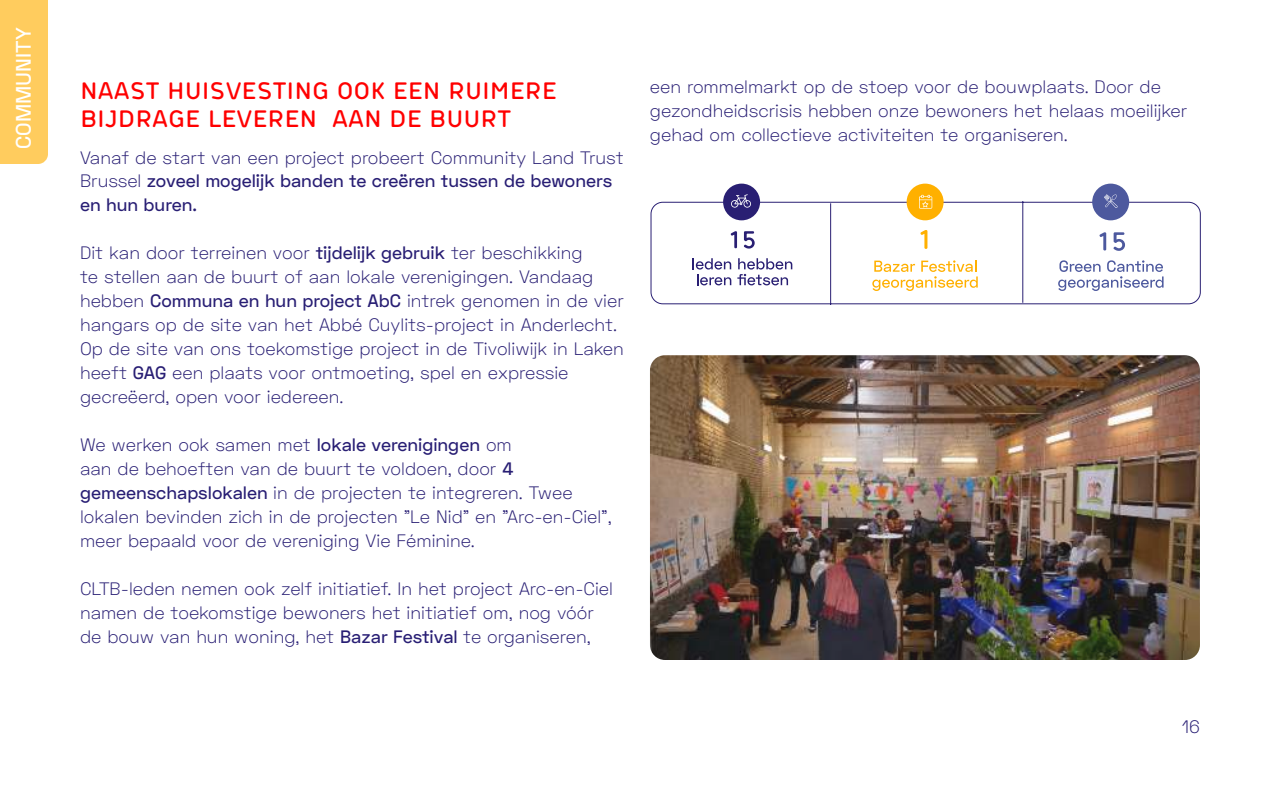
<style>
.page{position:relative;width:1280px;height:800px;background:#fff}
.page>*{position:absolute;margin:0;border:0;box-sizing:border-box;transform-origin:0 0}
.t1{font:700 24px/28.8px "Pharma";color:#f00}
.t2{font:500 21px "Space Grotesk";color:#fff}
.t3{font:300 18px/24px "Space Grotesk";color:#281e74}
.s1{font-weight:500}
</style>
<div class="page">
<div style="left:0;top:0;width:48px;height:164px;background:#ffcc5e"></div>
<img style="left:650px;top:355px;width:550px;height:305px">
<svg style="left:650px;top:201px;width:551px;height:104px"></svg>
<svg style="left:920px;top:230px;width:7px;height:19px"></svg>
<svg style="left:1100px;top:232px;width:6px;height:18px"></svg>
<svg style="left:1114px;top:232px;width:11px;height:19px"></svg>
<div style="left:723px;top:184px;width:37px;height:36px;background:#291f73;border-radius:50%"></div>
<div style="left:907px;top:184px;width:37px;height:36px;background:#ffb000;border-radius:50%"></div>
<div style="left:1092px;top:184px;width:37px;height:36px;background:#4d599e;border-radius:50%"></div>
<svg style="left:731px;top:194px;width:20px;height:14px"></svg>
<svg style="left:693px;top:258px;width:38px;height:27px"></svg>
<svg style="left:737px;top:258px;width:55px;height:27px"></svg>
<svg style="left:872px;top:260px;width:106px;height:31px"></svg>
<svg style="left:1058px;top:260px;width:106px;height:31px"></svg>
<svg style="left:919px;top:195px;width:13px;height:14px"></svg>
<svg style="left:1104px;top:194px;width:14px;height:14px"></svg>
<p class="t2" style="left:10px;top:149px;width:123px;rotate:-90deg">COMMUNITY</p>
<h1 class="t1" style="left:80px;top:76px;width:478px">NAAST HUISVESTING OOK EEN RUIMERE<br>BIJDRAGE LEVEREN AAN DE BUURT</h1>
<p class="t3" style="left:80px;top:145px;width:545px">Vanaf de start van een project probeert Community Land Trust<br>Brussel <span class="s1">zoveel mogelijk banden te creëren tussen de bewoners en hun buren.</span></p>
<p class="t3" style="left:80px;top:241px;width:545px">Dit kan door terreinen voor <span class="s1">tijdelijk gebruik</span> ter beschikking<br>te stellen aan de buurt of aan lokale verenigingen. Vandaag hebben <span class="s1">Communa en hun project AbC</span> intrek genomen in de vier hangars op de site van het Abbé Cuylits-project in Anderlecht.<br>Op de site van ons toekomstige project in de Tivoliwijk in Laken heeft <span class="s1">GAG</span> een plaats voor ontmoeting, spel en expressie gecreëerd, open voor iedereen.</p>
<p class="t3" style="left:80px;top:433px;width:533px">We werken ook samen met <span class="s1">lokale verenigingen</span> om<br>aan de behoeften van de buurt te voldoen, door <span class="s1">4 gemeenschapslokalen</span> in de projecten te integreren. Twee lokalen bevinden zich in de projecten "Le Nid" en "Arc-en-Ciel", meer bepaald voor de vereniging Vie Féminine.</p>
<p class="t3" style="left:80px;top:577px;width:535px">CLTB-leden nemen ook zelf initiatief. In het project Arc-en-Ciel namen de toekomstige bewoners het initiatief om, nog vóór de bouw van hun woning, het <span class="s1">Bazar Festival</span> te organiseren,</p>
<p class="t3" style="left:650px;top:74px;width:539px">een rommelmarkt op de stoep voor de bouwplaats. Door de gezondheidscrisis hebben onze bewoners het helaas moeilijker gehad om collectieve activiteiten te organiseren.</p>
<p class="t3" style="left:1182px;top:715px;width:19px">16</p>
</div>
